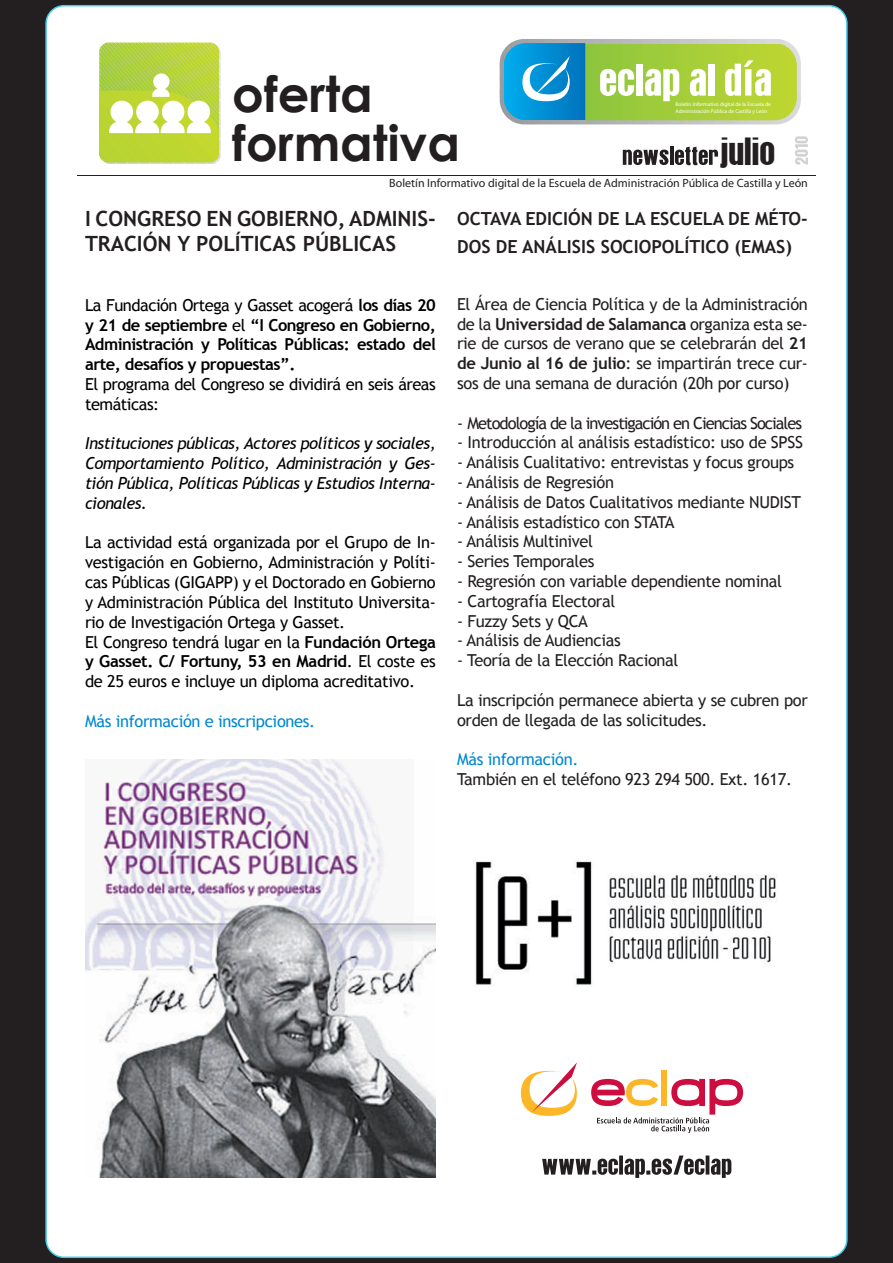
<style>
.page{position:relative;width:893px;height:1263px;background:#231f20}
.page>*{position:absolute;margin:0;border:0;box-sizing:border-box;transform-origin:0 0}
.t1{font:700 49.5px/49.5px "Century Gothic";color:#231f20}
.t2{font:34.5px "Arroyo";color:#231f20}
.t3{font:700 21px/25.2px "Trebuchet MS";color:#231f20}
.t4{font:700 18px/28.5px "Trebuchet MS";color:#231f20}
.t5{font:16.5px/19.8px "Trebuchet MS";letter-spacing:-.02em;color:#231f20;text-align:justify}
.t6{font:16.5px/19.8px "Trebuchet MS";letter-spacing:-.02em;color:#000}
.t7{font:700 16.5px/19.8px "Trebuchet MS";letter-spacing:-.03em;color:#000;text-align:justify}
.t8{font:italic 16.5px/19.8px "Trebuchet MS";letter-spacing:-.03em;color:#000;text-align:justify}
.t9{font:16.5px "Trebuchet MS";letter-spacing:-.06em;color:#231f20}
.t10{font:16.5px "Trebuchet MS";letter-spacing:-.02em;color:#0089cf}
.t11{font:12px "Myriad Pro";color:#231f20}
.t12{font:5.4px/7.5px "Myriad Pro";color:#fff}
.s1{font-weight:400}
.s2{font-weight:700}
</style>
<div class="page">
<div style="left:46px;top:6px;width:801px;height:1251px;background:#fff;border-radius:18px"></div>
<svg style="left:99px;top:43px;width:122px;height:121px"></svg>
<hr style="left:77px;top:175px;width:738px;height:1px;background:#231f20">
<svg style="left:500px;top:39px;width:301px;height:85px;background:#94c689"></svg>
<svg style="left:542px;top:1155px;width:189px;height:23px"></svg>
<div style="left:661px;top:1070px;width:6px;height:36px;background:#fcb729"></div>
<svg style="left:591px;top:1079px;width:152px;height:54px"></svg>
<svg style="left:521px;top:1062px;width:56px;height:54px"></svg>
<svg style="left:623px;top:150px;width:45px;height:15px"></svg>
<hr style="left:670px;top:147px;width:3px;height:18px;background:#231f20">
<svg style="left:675px;top:147px;width:43px;height:18px"></svg>
<svg style="left:795px;top:136px;width:13px;height:29px"></svg>
<img style="left:85px;top:760px;width:351px;height:418px">
<img style="left:475px;top:860px;width:301px;height:125px">
<h1 class="t1" style="left:232px;top:67px;width:229px">oferta formativa</h1>
<p class="t12" style="left:676px;top:100px;width:97px">Boletín Informativo digital de la Escuela de<br>Administración Pública de Castilla y León</p>
<h2 class="t2" style="left:720px;top:127px;width:57px">julio</h2>
<p class="t4" style="left:457px;top:204px;width:352px">OCTAVA EDICIÓN DE LA ESCUELA DE MÉTO-<br>DOS DE ANÁLISIS SOCIOPOLÍTICO (EMAS)</p>
<p class="t11" style="left:389px;top:176px;width:420px">Boletín Informativo digital de la Escuela de Administración Pública de Castilla y León</p>
<p class="t3" style="left:85px;top:206px;width:352px">I CONGRESO EN GOBIERNO, ADMINIS-<br>TRACIÓN Y POLÍTICAS PÚBLICAS</p>
<p class="t7" style="left:85px;top:295px;width:352px"><span class="s1">La Fundación Ortega y Gasset acogerá</span> los días 20 y 21 de septiembre <span class="s1">el</span> “I Congreso en Gobierno, Administración y Políticas Públicas: estado del arte, desafíos y propuestas”.</p>
<p class="t6" style="left:85px;top:375px;width:352px">El programa del Congreso se dividirá en seis áreas temáticas:</p>
<p class="t8" style="left:85px;top:434px;width:352px">Instituciones públicas, Actores políticos y sociales, Comportamiento Político, Administración y Ges&shy;tión Pública, Políticas Públicas y Estudios Interna&shy;cionales.</p>
<p class="t6" style="left:85px;top:533px;width:352px">La actividad está organizada por el Grupo de In&shy;vestigación en Gobierno, Administración y Políti&shy;cas Públicas (GIGAPP) y el Doctorado en Gobierno y Administración Pública del Instituto Universita&shy;rio de Investigación Ortega y Gasset.<br>El Congreso tendrá lugar en la <span class="s2">Fundación Ortega y Gasset. C/ Fortuny, 53 en Madrid</span>. El coste es de 25 euros e incluye un diploma acreditativo.</p>
<p class="t10" style="left:85px;top:711px;width:232px">Más información e inscripciones.</p>
<p class="t5" style="left:457px;top:294px;width:352px">El Área de Ciencia Política y de la Administración de la <span class="s2">Universidad de Salamanca</span> organiza esta se&shy;rie de cursos de verano que se celebrarán del <span class="s2">21 de Junio al 16 de julio</span>: se impartirán trece cur&shy;sos de una semana de duración (20h por curso)</p>
<p class="t9" style="left:457px;top:413px;width:346px">- Metodología de la investigación en Ciencias Sociales</p>
<p class="t5" style="left:457px;top:433px;width:347px">- Introducción al análisis estadístico: uso de SPSS</p>
<p class="t5" style="left:457px;top:453px;width:339px">- Análisis Cualitativo: entrevistas y focus groups</p>
<p class="t5" style="left:457px;top:472px;width:158px">- Análisis de Regresión</p>
<p class="t5" style="left:457px;top:492px;width:345px">- Análisis de Datos Cualitativos mediante NUDIST</p>
<p class="t5" style="left:457px;top:512px;width:219px">- Análisis estadístico con STATA</p>
<p class="t5" style="left:457px;top:532px;width:137px">- Análisis Multinivel</p>
<p class="t5" style="left:457px;top:552px;width:139px">- Series Temporales</p>
<p class="t5" style="left:457px;top:571px;width:326px">- Regresión con variable dependiente nominal</p>
<p class="t5" style="left:457px;top:591px;width:160px">- Cartografía Electoral</p>
<p class="t5" style="left:457px;top:611px;width:132px">- Fuzzy Sets y QCA</p>
<p class="t5" style="left:457px;top:631px;width:165px">- Análisis de Audiencias</p>
<p class="t5" style="left:457px;top:651px;width:223px">- Teoría de la Elección Racional</p>
<p class="t5" style="left:457px;top:690px;width:352px">La inscripción permanece abierta y se cubren por orden de llegada de las solicitudes.</p>
<p class="t10" style="left:457px;top:750px;width:123px">Más información.</p>
<p class="t5" style="left:457px;top:769px;width:336px">También en el teléfono 923 294 500. Ext. 1617.</p>
</div>
